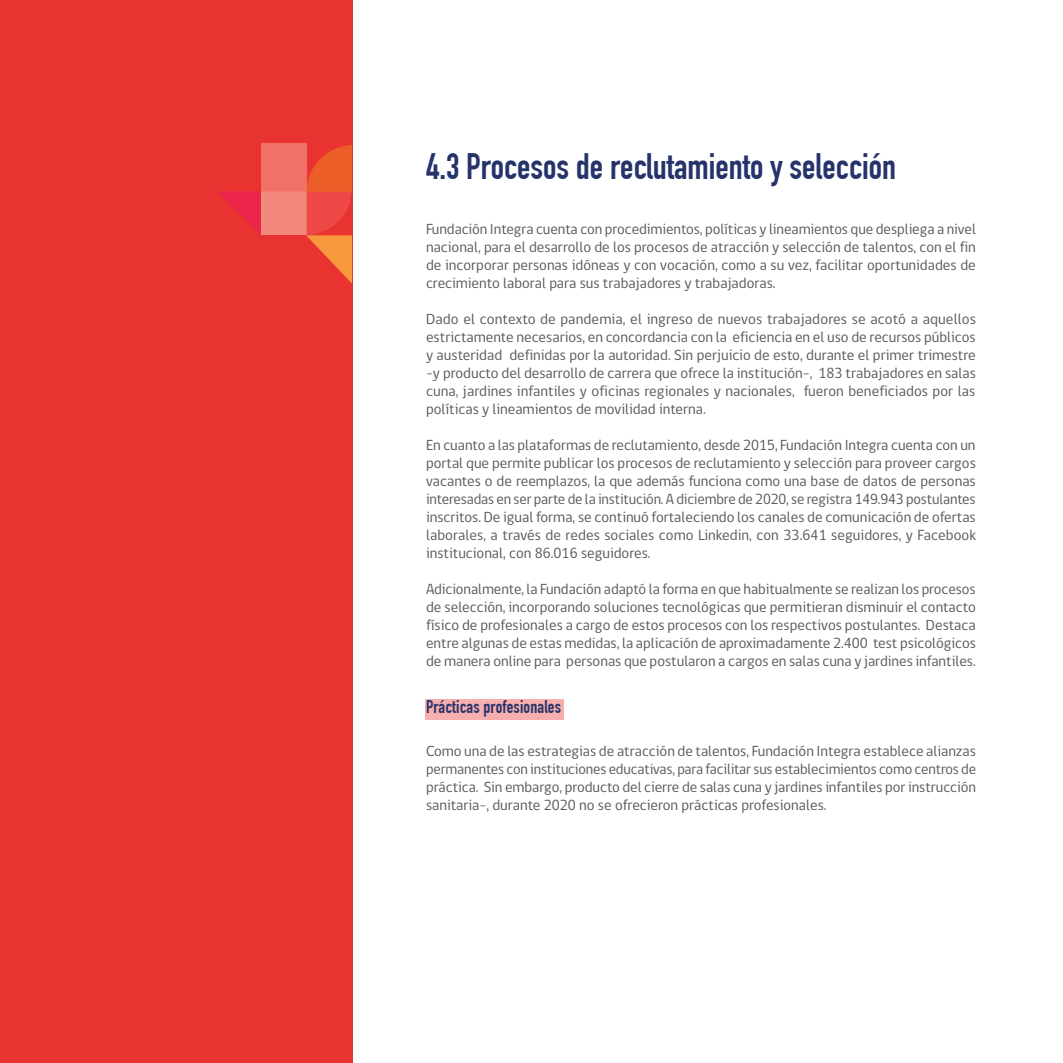
<style>
.page{position:relative;width:1063px;height:1063px;background:#fff}
.page>*{position:absolute;margin:0;border:0;box-sizing:border-box;transform-origin:0 0}
.t1{font:700 36px "DIN Condensed";color:#26336b}
.t2{font:700 18px "DIN Condensed";letter-spacing:.01em;color:#26336b}
._05_texto_base{font:15px/18px "gob CL";color:#57585a;text-align:justify}
</style>
<div class="page">
<div style="left:0;top:0;width:353px;height:1063px;background:#e83330"></div>
<div style="left:261px;top:191px;width:45px;height:44px;background:#f3897d"></div>
<svg style="left:217px;top:191px;width:44px;height:43px"></svg>
<div style="left:261px;top:143px;width:45px;height:49px;background:#f17166"></div>
<svg style="left:306px;top:145px;width:46px;height:139px"></svg>
<div style="left:425px;top:699px;width:139px;height:20px;background:#f6afae"></div>
<p class="t1" style="left:426px;top:145px;width:472px">4.3 Procesos de reclutamiento y selección</p>
<p class="_05_texto_base" style="left:426px;top:220px;width:551px">Fundación Integra cuenta con procedimientos, políticas y lineamientos que despliega a nivel nacional, para el desarrollo de los procesos de atracción y selección de talentos, con el fin de incorporar personas idóneas y con vocación, como a su vez, facilitar oportunidades de crecimiento laboral para sus trabajadores y trabajadoras.</p>
<p class="_05_texto_base" style="left:426px;top:310px;width:552px">Dado el contexto de pandemia, el ingreso de nuevos trabajadores se acotó a aquellos estrictamente necesarios, en concordancia con la eficiencia en el uso de recursos públicos y austeridad definidas por la autoridad. Sin perjuicio de esto, durante el primer trimestre -y producto del desarrollo de carrera que ofrece la institución-, 183 trabajadores en salas cuna, jardines infantiles y oficinas regionales y nacionales, fueron beneficiados por las políticas y lineamientos de movilidad interna.</p>
<p class="_05_texto_base" style="left:426px;top:436px;width:551px">En cuanto a las plataformas de reclutamiento, desde 2015, Fundación Integra cuenta con un portal que permite publicar los procesos de reclutamiento y selección para proveer cargos vacantes o de reemplazos, la que además funciona como una base de datos de personas interesadas en ser parte de la institución. A diciembre de 2020, se registra 149.943 postulantes inscritos. De igual forma, se continuó fortaleciendo los canales de comunicación de ofertas laborales, a través de redes sociales como Linkedin, con 33.641 seguidores, y Facebook institucional, con 86.016 seguidores.</p>
<p class="_05_texto_base" style="left:426px;top:580px;width:551px">Adicionalmente, la Fundación adaptó la forma en que habitualmente se realizan los procesos de selección, incorporando soluciones tecnológicas que permitieran disminuir el contacto físico de profesionales a cargo de estos procesos con los respectivos postulantes. Destaca entre algunas de estas medidas, la aplicación de aproximadamente 2.400 test psicológicos de manera online para personas que postularon a cargos en salas cuna y jardines infantiles.</p>
<p class="t2" style="left:426px;top:697px;width:137px">Prácticas profesionales</p>
<p class="_05_texto_base" style="left:426px;top:742px;width:552px">Como una de las estrategias de atracción de talentos, Fundación Integra establece alianzas permanentes con instituciones educativas, para facilitar sus establecimientos como centros de práctica. Sin embargo, producto del cierre de salas cuna y jardines infantiles por instrucción sanitaria-, durante 2020 no se ofrecieron prácticas profesionales.</p>
</div>
